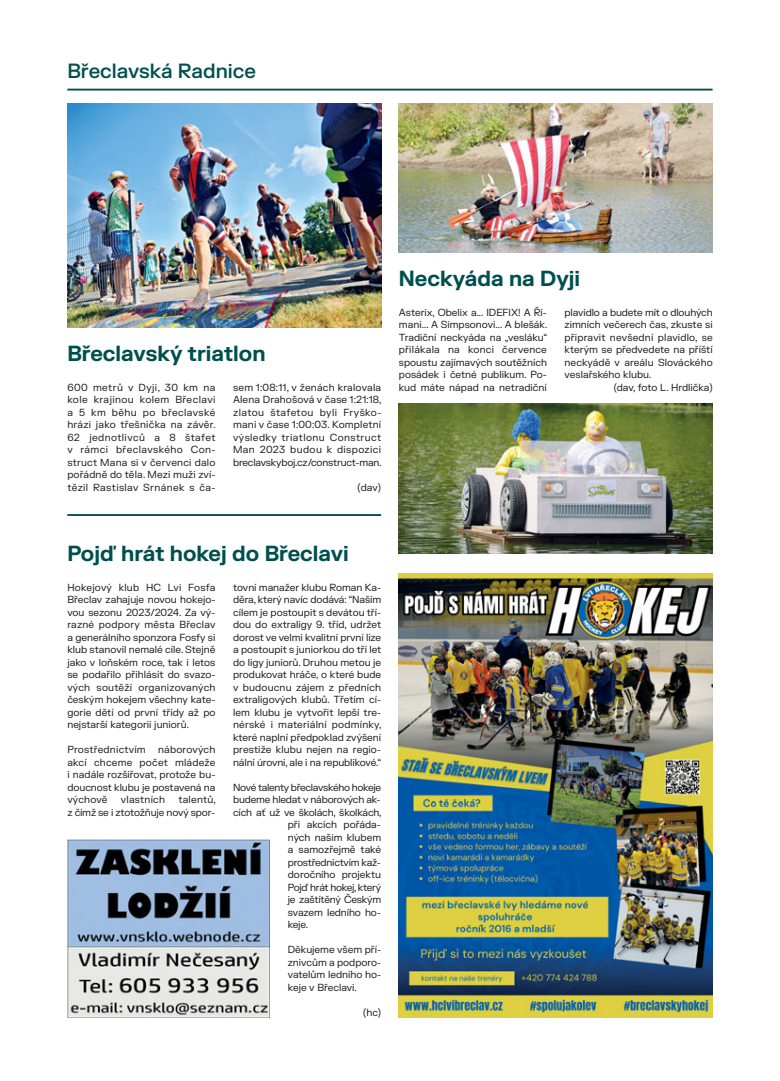
<style>
.page{position:relative;width:780px;height:1081px;background:#fff}
.page>*{position:absolute;margin:0;border:0;box-sizing:border-box;transform-origin:0 0}
.t1{font:700 21.25px "FK Grotesk";color:#004f4f}
.t2{font:500 20px "FK Grotesk";color:#004f4f}
.t3{font:10px/12.5px "FK Grotesk";color:#231f20;text-align:justify}
.t4{font:10px "FK Grotesk";letter-spacing:-.02em;color:#231f20}
.t5{font:10px "FK Grotesk";letter-spacing:-.03em;color:#231f20}
.t6{font:10px "FK Grotesk";letter-spacing:-.025em;color:#231f20}
.t7{font:10px "FK Grotesk";letter-spacing:.02em;color:#231f20}
</style>
<div class="page">
<hr style="left:67px;top:89px;width:645px;height:2px;background:#004f4f">
<img style="left:67px;top:103px;width:314px;height:225px">
<img style="left:399px;top:103px;width:313px;height:149px">
<img style="left:399px;top:404px;width:313px;height:149px">
<img style="left:67px;top:840px;width:202px;height:177px">
<img style="left:399px;top:573px;width:313px;height:444px">
<hr style="left:67px;top:514px;width:314px;height:2px;background:#004f4f">
<h2 class="t2" style="left:67px;top:59px;width:190px">Břeclavská Radnice</h2>
<h1 class="t1" style="left:67px;top:346px;width:200px">Břeclavský triatlon</h1>
<p class="t3" style="left:67px;top:382px;width:150px">600 metrů v Dyji, 30 km na kole krajinou kolem Břeclavi a 5 km běhu po břeclavské hrázi jako třešnička na závěr.<br>62 jednotlivců a 8 štafet v rámci břeclavského Con&shy;struct Mana si v červenci dalo pořádně do těla. Mezi muži zví&shy;tězil Rastislav Srnánek s ča-</p>
<p class="t3" style="left:233px;top:382px;width:150px">sem 1:08:11, v ženách kralovala Alena Drahošová v čase 1:21:18, zlatou štafetou byli Fryško&shy;mani v čase 1:00:03. Kompletní výsledky triatlonu Construct Man 2023 budou k dispozici breclavskyboj.cz/construct-man.</p>
<p class="t3" style="left:357px;top:482px;width:25px">(dav)</p>
<h1 class="t1" style="left:399px;top:270px;width:183px">Neckyáda na Dyji</h1>
<p class="t3" style="left:399px;top:307px;width:150px">Asterix, Obelix a... IDEFIX! A Ří&shy;mani... A Simpsonovi... A blešák.<br>Tradiční neckyáda na „vesláku“ přilákala na konci července spoustu zajímavých soutěžních posádek i četné publikum. Po&shy;kud máte nápad na netradiční</p>
<p class="t3" style="left:564px;top:307px;width:150px">plavidlo a budete mít o dlouhých</p>
<p class="t3" style="left:564px;top:319px;width:150px">zimních večerech čas, zkuste si</p>
<p class="t3" style="left:564px;top:332px;width:150px">připravit nevšední plavidlo, se</p>
<p class="t3" style="left:564px;top:344px;width:150px">kterým se předvedete na příští</p>
<p class="t3" style="left:564px;top:357px;width:150px">neckyádě v areálu Slováckého</p>
<p class="t3" style="left:564px;top:369px;width:88px">veslařského klubu.</p>
<p class="t3" style="left:613px;top:382px;width:100px">(dav, foto L. Hrdlička)</p>
<h1 class="t1" style="left:67px;top:546px;width:283px">Pojď hrát hokej do Břeclavi</h1>
<p class="t3" style="left:67px;top:582px;width:150px">Hokejový klub HC Lvi Fosfa Břeclav zahajuje novou hokejo&shy;vou sezonu 2023/2024. Za vý&shy;razné podpory města Břeclav a generálního sponzora Fosfy si klub stanovil nemalé cíle. Stejně jako v loňském roce, tak i letos se podařilo přihlásit do svazo&shy;vých soutěží organizovaných českým hokejem všechny kate&shy;gorie dětí od první třídy až po nejstarší kategorii juniorů.</p>
<p class="t3" style="left:67px;top:744px;width:150px">Prostřednictvím náborových akcí chceme počet mládeže i nadále rozšiřovat, protože bu&shy;doucnost klubu je postavená na výchově</p>
<p class="t3" style="left:233px;top:582px;width:150px">tovní manažer klubu Roman Ka&shy;děra, který navíc dodává: “Naším cílem je postoupit s devátou tří&shy;dou do extraligy 9. tříd, udržet dorost ve velmi kvalitní první lize a postoupit s juniorkou do tří let do ligy juniorů. Druhou metou je produkovat hráče, o které bude v budoucnu zájem z předních extraligových klubů. Třetím cí&shy;lem klubu je vytvořit lepší tre&shy;nérské i materiální podmínky, které naplní předpoklad zvýšení prestiže klubu nejen na regio&shy;nální úrovni, ale i na republikové.“</p>
<p class="t5" style="left:233px;top:783px;width:150px">Nové talenty břeclavského hokeje</p>
<p class="t4" style="left:233px;top:796px;width:149px">budeme hledat v náborových ak-</p>
<p class="t4" style="left:233px;top:808px;width:150px">cích ať už ve školách, školkách,</p>
<p class="t3" style="left:288px;top:819px;width:95px">při akcích pořáda-</p>
<p class="t3" style="left:288px;top:832px;width:95px">ných našim klubem</p>
<p class="t3" style="left:288px;top:844px;width:95px">a samozřejmě také</p>
<p class="t6" style="left:288px;top:858px;width:94px">prostřednictvím kaž-</p>
<p class="t3" style="left:288px;top:869px;width:95px">doročního projektu</p>
<p class="t5" style="left:288px;top:883px;width:95px">Pojď hrát hokej, který</p>
<p class="t4" style="left:288px;top:896px;width:95px">je zaštítěný Českým</p>
<p class="t3" style="left:288px;top:907px;width:95px">svazem ledního ho-</p>
<p class="t3" style="left:288px;top:919px;width:22px">keje.</p>
<p class="t3" style="left:288px;top:944px;width:95px">Děkujeme všem pří&shy;znivcům a podporo&shy;vatelům ledního ho&shy;keje v Břeclavi.</p>
<p class="t3" style="left:363px;top:1007px;width:20px">(hc)</p>
<p class="t3" style="left:67px;top:794px;width:150px;text-align:right">talentů,<br>z čímž se i ztotožňuje nový spor-</p>
<p class="t7" style="left:121px;top:796px;width:46px">vlastních</p>
</div>
